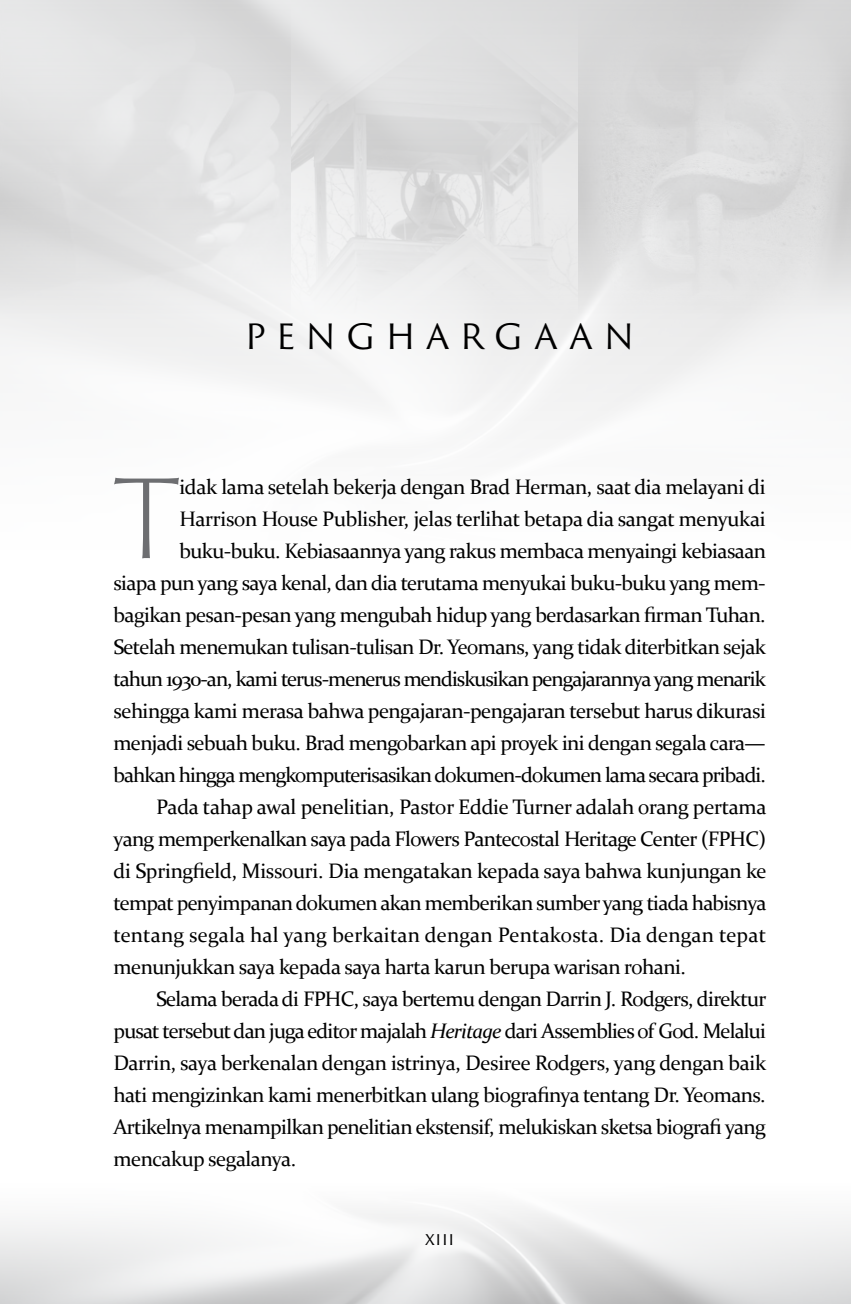
<style>
.page{position:relative;width:851px;height:1304px;background:#fff}
.page>*{position:absolute;margin:0;border:0;box-sizing:border-box;transform-origin:0 0}
.t1{font:300 106px "Trajan Sans Pro";color:#6d6e71}
.t2{font:34px "Trajan Sans Pro";letter-spacing:.295em;color:#000}
.t3{font:21px "Constantia";letter-spacing:-.03em;color:#000}
.t4{font:21px "Constantia";letter-spacing:-.05em;color:#000}
.t5{font:21px "Constantia";letter-spacing:.005em;color:#000}
.t6{font:17px "Trajan Sans Pro";color:#000}
.s1{font-style:italic}
</style>
<div class="page">
<img style="left:291px;top:0;width:286px;height:316px">
<h2 class="t2" style="left:245px;top:312px;width:172px">PENGHA</h2>
<h2 class="t2" style="left:459px;top:312px;width:176px">RGAA N</h2>
<h1 class="t1" style="left:113px;top:447px;width:68px">T</h1>
<p class="t3" style="left:179px;top:473px;width:587px">idak lama setelah bekerja dengan Brad Herman, saat dia melayani di</p>
<p class="t3" style="left:179px;top:505px;width:587px">Harrison House Publisher, jelas terlihat betapa dia sangat menyukai</p>
<p class="t3" style="left:179px;top:537px;width:588px">buku-buku. Kebiasaannya yang rakus membaca menyaingi kebiasaan</p>
<p class="t3" style="left:113px;top:569px;width:653px">siapa pun yang saya kenal, dan dia terutama menyukai buku-buku yang mem-</p>
<p class="t3" style="left:113px;top:601px;width:653px">bagikan pesan-pesan yang mengubah hidup yang berdasarkan firman Tuhan.</p>
<p class="t3" style="left:113px;top:633px;width:654px">Setelah menemukan tulisan-tulisan Dr. Yeomans, yang tidak diterbitkan sejak</p>
<p class="t4" style="left:113px;top:665px;width:654px">tahun 1930-an, kami terus-menerus mendiskusikan pengajarannya yang menarik</p>
<p class="t3" style="left:113px;top:697px;width:654px">sehingga kami merasa bahwa pengajaran-pengajaran tersebut harus dikurasi</p>
<p class="t3" style="left:113px;top:729px;width:653px">menjadi sebuah buku. Brad mengobarkan api proyek ini dengan segala cara—</p>
<p class="t4" style="left:113px;top:761px;width:653px">bahkan hingga mengkomputerisasikan dokumen-dokumen lama secara pribadi.</p>
<p class="t3" style="left:156px;top:793px;width:612px">Pada tahap awal penelitian, Pastor Eddie Turner adalah orang pertama</p>
<p class="t3" style="left:113px;top:825px;width:654px">yang memperkenalkan saya pada Flowers Pantecostal Heritage Center (FPHC)</p>
<p class="t3" style="left:113px;top:857px;width:654px">di Springfield, Missouri. Dia mengatakan kepada saya bahwa kunjungan ke</p>
<p class="t3" style="left:113px;top:889px;width:654px">tempat penyimpanan dokumen akan memberikan sumber yang tiada habisnya</p>
<p class="t5" style="left:113px;top:921px;width:654px">tentang segala hal yang berkaitan dengan Pentakosta. Dia dengan tepat</p>
<p class="t3" style="left:113px;top:953px;width:574px">menunjukkan saya kepada saya harta karun berupa warisan rohani.</p>
<p class="t3" style="left:156px;top:985px;width:611px">Selama berada di FPHC, saya bertemu dengan Darrin J. Rodgers, direktur</p>
<p class="t3" style="left:113px;top:1017px;width:653px">pusat tersebut dan juga editor majalah <span class="s1">Heritage</span> dari Assemblies of God. Melalui</p>
<p class="t3" style="left:113px;top:1049px;width:654px">Darrin, saya berkenalan dengan istrinya, Desiree Rodgers, yang dengan baik</p>
<p class="t3" style="left:113px;top:1081px;width:653px">hati mengizinkan kami menerbitkan ulang biografinya tentang Dr. Yeomans.</p>
<p class="t3" style="left:113px;top:1113px;width:653px">Artikelnya menampilkan penelitian ekstensif, melukiskan sketsa biografi yang</p>
<p class="t3" style="left:113px;top:1145px;width:184px">mencakup segalanya.</p>
<p class="t6" style="left:425px;top:1226px;width:31px">XIII</p>
</div>
